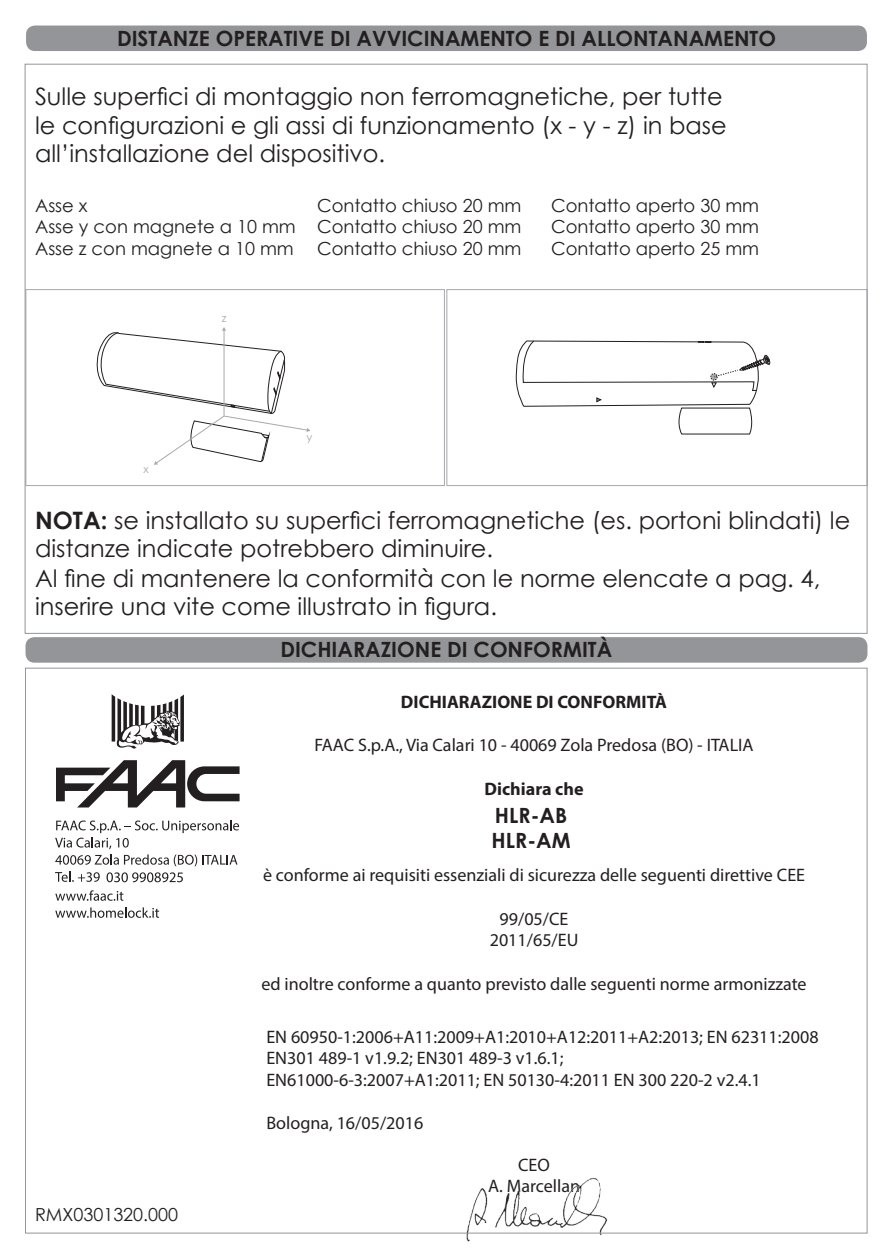
<style>
.page{position:relative;width:893px;height:1259px;background:#fff}
.page>*{position:absolute;margin:0;border:0;box-sizing:border-box;transform-origin:0 0}
.t1{font:24px/28.8px "Century Gothic";color:#231f20}
.t2{font:700 21px/25.2px "Century Gothic";color:#231f20}
.t3{font:18px/21.6px "Myriad Pro";color:#231f20;text-align:center}
.t4{font:18px "Century Gothic";color:#231f20}
.t5{font:700 18px "Myriad Pro";color:#231f20}
.t6{font:11.1px "Century Gothic";color:#a8a9ad}
.s1{font-weight:700}
</style>
<div class="page">
<img style="left:456px;top:1178px;width:156px;height:64px">
<svg style="left:27px;top:289px;width:418px;height:197px"></svg>
<svg style="left:446px;top:289px;width:422px;height:197px"></svg>
<div style="left:26px;top:26px;width:841px;height:25px;background:#939598;border-radius:9px"></div>
<div style="left:26px;top:637px;width:841px;height:25px;background:#939598;border-radius:9px"></div>
<svg style="left:112px;top:694px;width:72px;height:55px"></svg>
<svg style="left:56px;top:760px;width:184px;height:47px"></svg>
<svg style="left:55px;top:890px;width:68px;height:10px"></svg>
<svg style="left:55px;top:907px;width:104px;height:11px"></svg>
<svg style="left:55px;top:820px;width:184px;height:62px"></svg>
<svg style="left:93px;top:327px;width:217px;height:138px"></svg>
<p class="t2" style="left:117px;top:25px;width:660px">DISTANZE OPERATIVE DI AVVICINAMENTO E DI ALLONTANAMENTO</p>
<h1 class="t1" style="left:35px;top:81px;width:693px">Sulle superfici di montaggio non ferromagnetiche, per tutte le configurazioni e gli assi di funzionamento (x - y - z) in base all’installazione del dispositivo.</h1>
<p class="t4" style="left:35px;top:192px;width:54px">Asse x</p>
<p class="t4" style="left:317px;top:192px;width:206px">Contatto chiuso 20 mm</p>
<p class="t4" style="left:551px;top:192px;width:210px">Contatto aperto 30 mm</p>
<p class="t4" style="left:35px;top:214px;width:488px">Asse y con magnete a 10 mm Contatto chiuso 20 mm</p>
<p class="t4" style="left:551px;top:214px;width:210px">Contatto aperto 30 mm</p>
<p class="t4" style="left:35px;top:236px;width:260px">Asse z con magnete a 10 mm</p>
<p class="t4" style="left:317px;top:236px;width:206px">Contatto chiuso 20 mm</p>
<p class="t4" style="left:551px;top:236px;width:210px">Contatto aperto 25 mm</p>
<p class="t6" style="left:144px;top:461px;width:7px">x</p>
<p class="t6" style="left:222px;top:311px;width:6px">z</p>
<p class="t6" style="left:306px;top:429px;width:7px">y</p>
<h1 class="t1" style="left:35px;top:505px;width:817px"><span class="s1">NOTA:</span> se installato su superfici ferromagnetiche (es. portoni blindati) le distanze indicate potrebbero diminuire.</h1>
<h1 class="t1" style="left:35px;top:563px;width:787px">Al fine di mantenere la conformità con le norme elencate a pag. 4, inserire una vite come illustrato in figura.</h1>
<p class="t2" style="left:280px;top:636px;width:333px">DICHIARAZIONE DI CONFORMITÀ</p>
<p class="t5" style="left:401px;top:690px;width:268px">DICHIARAZIONE DI CONFORMITÀ</p>
<p class="t3" style="left:315px;top:734px;width:441px">FAAC S.p.A., Via Calari 10 - 40069 Zola Predosa (BO) - ITALIA</p>
<p class="t5" style="left:485px;top:776px;width:100px">Dichiara che</p>
<p class="t2" style="left:492px;top:802px;width:80px">HLR-AB<br>HLR-AM</p>
<p class="t3" style="left:263px;top:864px;width:544px">è conforme ai requisiti essenziali di sicurezza delle seguenti direttive CEE</p>
<p class="t3" style="left:490px;top:907px;width:90px">99/05/CE<br>2011/65/EU</p>
<p class="t3" style="left:261px;top:972px;width:547px">ed inoltre conforme a quanto previsto dalle seguenti norme armonizzate</p>
<p class="t3" style="left:266px;top:1025px;width:554px;text-align:left">EN 60950-1:2006+A11:2009+A1:2010+A12:2011+A2:2013; EN 62311:2008<br>EN301 489-1 v1.9.2; EN301 489-3 v1.6.1;<br>EN61000-6-3:2007+A1:2011; EN 50130-4:2011 EN 300 220-2 v2.4.1</p>
<p class="t3" style="left:266px;top:1112px;width:158px">Bologna, 16/05/2016</p>
<p class="t4" style="left:35px;top:1202px;width:145px">RMX0301320.000</p>
<p class="t3" style="left:488px;top:1153px;width:94px">CEO<br>A. Marcellan</p>
</div>
